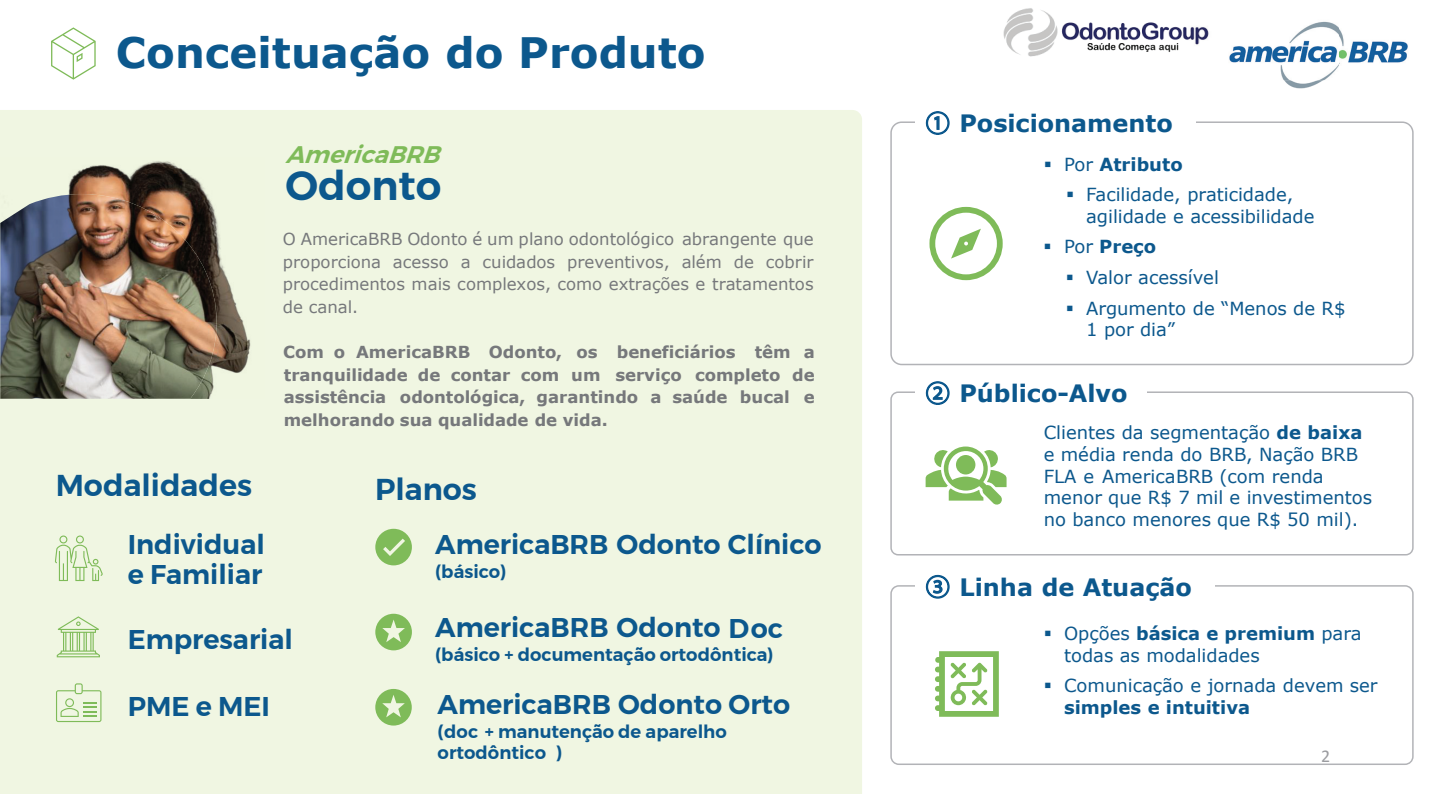
<style>
.page{position:relative;width:1440px;height:810px;background:#fff}
.page>*{position:absolute;margin:0;border:0;box-sizing:border-box;transform-origin:0 0}
.t1{font:700 42px "Verdana";color:#0c588d}
.t2{font:600 40.5px "Montserrat";color:#0c588d}
.t3{font:600 30px "Montserrat";color:#0c588d}
.t4{font:600 27px/29.4px "Montserrat";color:#0c588d}
.t5{font:700 24px "Verdana";color:#0c588d}
.t6{font:italic 600 24px "Montserrat";color:#7fbb59}
.t7{font:18px/21.6px "Verdana";color:#0c588d}
.t8{font:600 18px/21.6px "Montserrat";color:#0c588d}
.t9{font:700 18px "Verdana";color:#0c588d}
.t10{font:18px "Calibri";color:#9b9ca0}
.t11{font:16.5px/22.5px "Verdana";color:#76787b;text-align:justify}
.t12{font:700 16.5px/22.5px "Verdana";color:#76787b;text-align:justify}
.s1{font-family:"Koz Go Pr 6 N";font-weight:400}
.s2{font-weight:400}
.s3{font-weight:700}
</style>
<div class="page">
<div style="left:0;top:110px;width:862px;height:683px;background:#f0f6e2"></div>
<svg style="left:51px;top:27px;width:45px;height:53px"></svg>
<svg style="left:890px;top:121px;width:524px;height:244px"></svg>
<div style="left:915px;top:104px;width:280px;height:40px;background:#fff"></div>
<svg style="left:925px;top:111px;width:25px;height:24px"></svg>
<svg style="left:890px;top:391px;width:524px;height:165px"></svg>
<div style="left:915px;top:374px;width:232px;height:40px;background:#fff"></div>
<svg style="left:925px;top:381px;width:25px;height:24px"></svg>
<svg style="left:890px;top:585px;width:524px;height:180px"></svg>
<div style="left:915px;top:568px;width:299px;height:40px;background:#fff"></div>
<svg style="left:925px;top:574px;width:25px;height:25px"></svg>
<svg style="left:926px;top:446px;width:81px;height:59px"></svg>
<svg style="left:929px;top:207px;width:74px;height:73px"></svg>
<svg style="left:935px;top:651px;width:64px;height:66px"></svg>
<svg style="left:56px;top:683px;width:45px;height:39px;background:#d8e9c5"></svg>
<svg style="left:55px;top:536px;width:48px;height:45px;background:#d9eac7"></svg>
<img style="left:0;top:157px;width:265px;height:242px">
<img style="left:0;top:194px;width:217px;height:204px">
<svg style="left:57px;top:616px;width:43px;height:41px;background:#d0e5bb"></svg>
<svg style="left:375px;top:614px;width:37px;height:36px"></svg>
<svg style="left:375px;top:529px;width:37px;height:36px"></svg>
<svg style="left:375px;top:689px;width:37px;height:37px"></svg>
<img style="left:1003px;top:8px;width:185px;height:49px">
<img style="left:1188px;top:21px;width:220px;height:68px">
<h1 class="t1" style="left:116px;top:25px;width:591px">Conceituação do Produto</h1>
<h3 class="t6" style="left:285px;top:135px;width:168px">AmericaBRB</h3>
<h2 class="t2" style="left:285px;top:154px;width:158px">Odonto</h2>
<p class="t11" style="left:283px;top:228px;width:532px">O AmericaBRB Odonto é um plano odontológico abrangente que proporciona acesso a cuidados preventivos, além de cobrir procedimentos mais complexos, como extrações e tratamentos de canal.</p>
<p class="t12" style="left:283px;top:341px;width:533px">Com o AmericaBRB Odonto, os beneficiários têm a tranquilidade de contar com um serviço completo de assistência odontológica, garantindo a saúde bucal e melhorando sua qualidade de vida.</p>
<h3 class="t3" style="left:56px;top:461px;width:198px">Modalidades</h3>
<h3 class="t3" style="left:375px;top:466px;width:103px">Planos</h3>
<h3 class="t4" style="left:128px;top:530px;width:139px">Individual e Familiar</h3>
<h3 class="t4" style="left:128px;top:625px;width:167px">Empresarial</h3>
<h3 class="t4" style="left:128px;top:691px;width:144px">PME e MEI</h3>
<h3 class="t4" style="left:435px;top:529px;width:388px">AmericaBRB Odonto Clínico</h3>
<p class="t8" style="left:435px;top:560px;width:73px">(básico)</p>
<h3 class="t4" style="left:435px;top:613px;width:349px">AmericaBRB Odonto Doc</h3>
<p class="t8" style="left:435px;top:644px;width:340px">(básico + documentação ortodôntica)</p>
<h3 class="t4" style="left:438px;top:690px;width:354px">AmericaBRB Odonto Orto</h3>
<p class="t8" style="left:438px;top:721px;width:291px">(doc + manutenção de aparelho ortodôntico )</p>
<h3 class="t5" style="left:926px;top:108px;width:249px"><span class="s1">①</span> Posicionamento</h3>
<p class="t9" style="left:1044px;top:152px;width:140px">▪ <span class="s2">Por</span> Atributo</p>
<p class="t7" style="left:1086px;top:184px;width:230px;text-indent:-20px">▪ Facilidade, praticidade, agilidade e acessibilidade</p>
<p class="t9" style="left:1044px;top:235px;width:114px">▪ <span class="s2">Por</span> Preço</p>
<p class="t7" style="left:1066px;top:267px;width:155px">▪ Valor acessível</p>
<p class="t7" style="left:1086px;top:298px;width:261px;text-indent:-20px">▪ Argumento de “Menos de R$<br>1 por dia”</p>
<h3 class="t5" style="left:926px;top:378px;width:203px"><span class="s1">②</span> Público-Alvo</h3>
<p class="t7" style="left:1044px;top:422px;width:330px">Clientes da segmentação <span class="s3">de baixa </span>e média renda do BRB, Nação BRB<br>FLA e AmericaBRB (com renda menor que R$ 7 mil e investimentos no banco menores que R$ 50 mil).</p>
<h3 class="t5" style="left:926px;top:572px;width:268px"><span class="s1">③</span> Linha de Atuação</h3>
<p class="t7" style="left:1064px;top:623px;width:299px;text-indent:-20px">▪ Opções <span class="s3">básica e premium</span> para todas as modalidades</p>
<p class="t7" style="left:1064px;top:675px;width:315px;text-indent:-20px">▪ Comunicação e jornada devem ser <span class="s3">simples e intuitiva</span></p>
<p class="t10" style="left:1321px;top:743px;width:11px">2</p>
</div>
